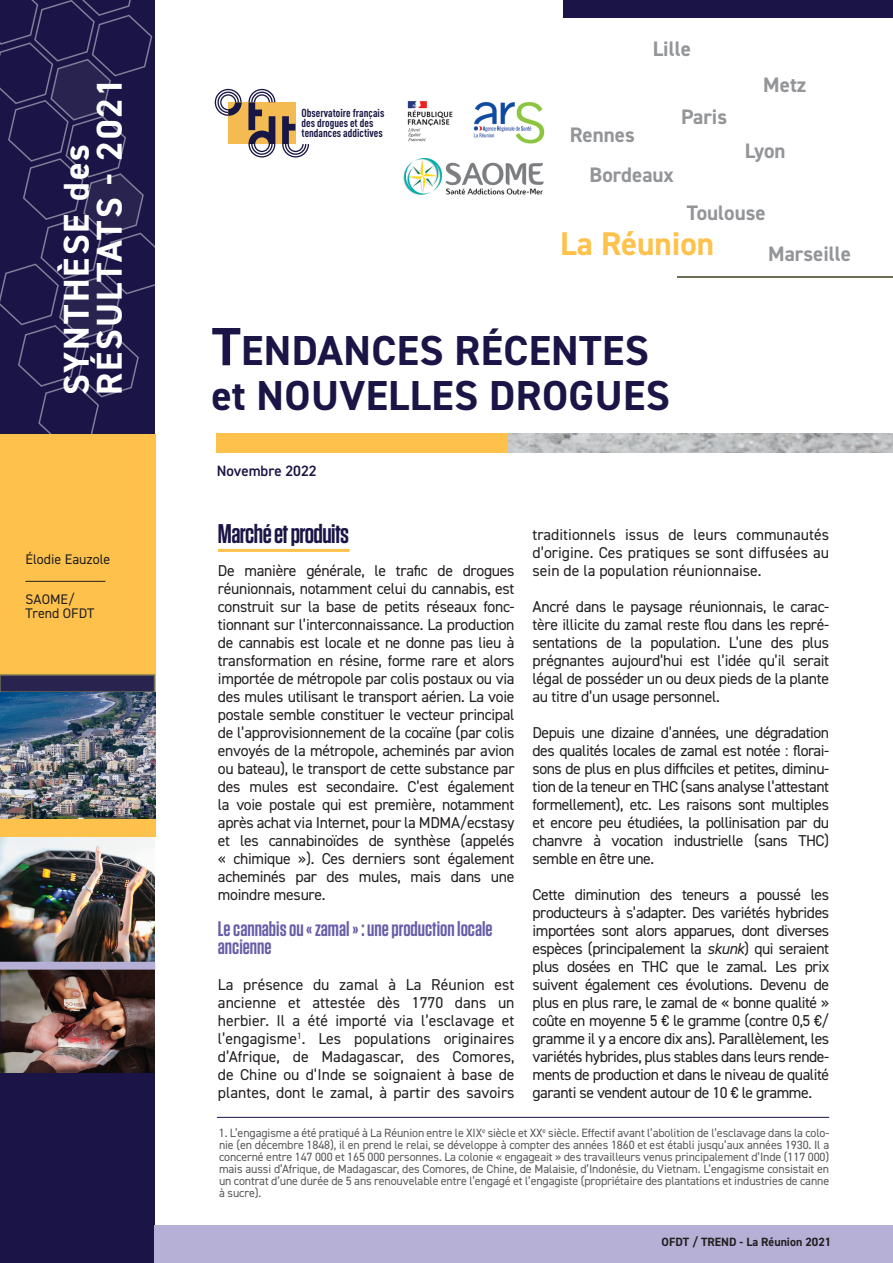
<style>
.page{position:relative;width:893px;height:1263px;background:#fff}
.page>*{position:absolute;margin:0;border:0;box-sizing:border-box;transform-origin:0 0}
.t1{font:700 42px/45px "DIN2014";letter-spacing:.01em;color:#1a1546}
.t2{font:700 36px/33px "DIN2014";letter-spacing:.06em;color:#fff}
.t3{font:700 33px "DIN2014";color:#fec24c}
.t4{font:600 27px "Tungsten";letter-spacing:-.02em;color:#1a1546}
.t5{font:700 21px "DIN2014";color:#939598}
.t6{font:600 21px/18px "Tungsten";color:#685ea9}
.t7{font:15.75px/18px "DIN2014";letter-spacing:-.02em;color:#231f20;text-align:justify}
.t8{font:600 15px "DIN2014";color:#1a1546}
.t9{font:13.95px/13.5px "DIN2014";color:#231f20}
.t10{font:12px/12px "DIN2014";letter-spacing:-.01em;color:#57585a;text-align:justify}
.t11{font:700 12px "DIN2014";color:#231f20}
.t12{font:700 condensed 11.4px/10.1px "DIN Pro";color:#171644}
.s1{font-size:54px}
.s2{font-style:italic}
</style>
<div class="page">
<div style="left:0;top:0;width:154px;height:1263px;background:#1a1546"></div>
<div style="left:154px;top:1226px;width:739px;height:37px;background:#b6b0d6"></div>
<div style="left:563px;top:0;width:330px;height:18px;background:#1a1546"></div>
<hr style="left:677px;top:276px;width:216px;height:2px;background:#706e55">
<img style="left:0;top:837px;width:154px;height:125px">
<img style="left:0;top:969px;width:154px;height:103px">
<div style="left:216px;top:433px;width:677px;height:20px;background:#fec24c"></div>
<img style="left:508px;top:433px;width:385px;height:20px">
<hr style="left:218px;top:549px;width:132px;height:3px;background:#fec24c">
<svg style="left:0;top:962px;width:155px;height:7px"></svg>
<div style="left:0;top:434px;width:155px;height:403px;background:#fec24c"></div>
<div style="left:0;top:675px;width:154px;height:17px;background:#29244f"></div>
<div style="left:0;top:674px;width:155px;height:19px;border:2px solid #706e55"></div>
<img style="left:0;top:692px;width:156px;height:127px">
<svg style="left:0;top:0;width:155px;height:434px"></svg>
<img style="left:403px;top:158px;width:141px;height:37px">
<hr style="left:26px;top:581px;width:79px;height:1px;background:#231f20">
<div style="left:228px;top:102px;width:68px;height:42px;background:#f3bb51"></div>
<svg style="left:282px;top:116px;width:27px;height:42px"></svg>
<svg style="left:248px;top:89px;width:27px;height:69px"></svg>
<svg style="left:215px;top:89px;width:27px;height:27px"></svg>
<hr style="left:217px;top:1117px;width:612px;height:1px;background:#1a1546">
<img style="left:407px;top:101px;width:138px;height:43px">
<h2 class="t2" style="left:59px;top:395px;width:319px;rotate:-90deg">SYNTHÈSE des<br>RÉSULTATS - 2021</h2>
<p class="t9" style="left:26px;top:553px;width:86px">Élodie Eauzole</p>
<p class="t9" style="left:26px;top:592px;width:70px">SAOME/<br>Trend OFDT</p>
<p class="t12" style="left:302px;top:107px;width:84px">Observatoire français des drogues et des tendances addictives</p>
<h3 class="t5" style="left:653px;top:35px;width:40px">Lille</h3>
<h3 class="t5" style="left:570px;top:121px;width:66px">Rennes</h3>
<h3 class="t5" style="left:681px;top:103px;width:48px">Paris</h3>
<h3 class="t5" style="left:590px;top:161px;width:86px">Bordeaux</h3>
<h3 class="t5" style="left:763px;top:71px;width:45px">Metz</h3>
<h3 class="t5" style="left:745px;top:137px;width:42px">Lyon</h3>
<h3 class="t5" style="left:687px;top:199px;width:80px">Toulouse</h3>
<h3 class="t3" style="left:560px;top:222px;width:156px">La Réunion</h3>
<h3 class="t5" style="left:768px;top:240px;width:84px">Marseille</h3>
<h1 class="t1" style="left:212px;top:328px;width:460px"><span class="s1">T</span>ENDANCES RÉCENTES et NOUVELLES DROGUES</h1>
<p class="t8" style="left:217px;top:461px;width:101px">Novembre 2022</p>
<h3 class="t4" style="left:218px;top:519px;width:133px">Marché et produits</h3>
<p class="t7" style="left:218px;top:561px;width:298px">De manière générale, le trafic de drogues réunionnais, notamment celui du cannabis, est construit sur la base de petits réseaux fonc&shy;tionnant sur l’interconnaissance. La production de cannabis est locale et ne donne pas lieu à transformation en résine, forme rare et alors importée de métropole par colis postaux ou via des mules utilisant le transport aérien. La voie postale semble constituer le vecteur principal de l’approvisionnement de la cocaïne (par colis envoyés de la métropole, acheminés par avion ou bateau), le transport de cette substance par des mules est secondaire. C’est également la voie postale qui est première, notamment après achat via Internet, pour la MDMA/ecstasy et les cannabinoïdes de synthèse (appelés « chimique »). Ces derniers sont également acheminés par des mules, mais dans une moindre mesure.</p>
<h3 class="t6" style="left:218px;top:920px;width:276px">Le cannabis ou « zamal » : une production locale ancienne</h3>
<p class="t7" style="left:218px;top:975px;width:298px">La présence du zamal à La Réunion est ancienne et attestée dès 1770 dans un herbier. Il a été importé via l’esclavage et l’engagisme<sup>1</sup>. Les populations originaires d’Afrique, de Madagascar, des Comores, de Chine ou d’Inde se soignaient à base de plantes, dont le zamal, à partir des savoirs</p>
<p class="t7" style="left:533px;top:525px;width:298px">traditionnels issus de leurs communautés d’origine. Ces pratiques se sont diffusées au sein de la population réunionnaise.</p>
<p class="t7" style="left:533px;top:597px;width:298px">Ancré dans le paysage réunionnais, le carac&shy;tère illicite du zamal reste flou dans les repré&shy;sentations de la population. L’une des plus prégnantes aujourd’hui est l’idée qu’il serait légal de posséder un ou deux pieds de la plante au titre d’un usage personnel.</p>
<p class="t7" style="left:533px;top:723px;width:298px">Depuis une dizaine d’années, une dégradation des qualités locales de zamal est notée : florai&shy;sons de plus en plus difficiles et petites, diminu&shy;tion de la teneur en THC (sans analyse l’attestant formellement), etc. Les raisons sont multiples et encore peu étudiées, la pollinisation par du chanvre à vocation industrielle (sans THC) semble en être une.</p>
<p class="t7" style="left:533px;top:885px;width:298px">Cette diminution des teneurs a poussé les producteurs à s’adapter. Des variétés hybrides importées sont alors apparues, dont diverses espèces (principalement la <span class="s2">skunk</span>) qui seraient plus dosées en THC que le zamal. Les prix suivent également ces évolutions. Devenu de plus en plus rare, le zamal de « bonne qualité » coûte en moyenne 5 € le gramme (contre 0,5 €/ gramme il y a encore dix ans). Parallèlement, les variétés hybrides, plus stables dans leurs rende&shy;ments de production et dans le niveau de qualité garanti se vendent autour de 10 € le gramme.</p>
<p class="t10" style="left:219px;top:1127px;width:612px">1. L’engagisme a été pratiqué à La Réunion entre le XIX<sup>e</sup> siècle et XX<sup>e</sup> siècle. Effectif avant l’abolition de l’esclavage dans la colo&shy;nie (en décembre 1848), il en prend le relai, se développe à compter des années 1860 et est établi jusqu’aux années 1930. Il a concerné entre 147 000 et 165 000 personnes. La colonie « engageait » des travailleurs venus principalement d’Inde (117 000) mais aussi d’Afrique, de Madagascar, des Comores, de Chine, de Malaisie, d’Indonésie, du Vietnam. L’engagisme consistait en un contrat d’une durée de 5 ans renouvelable entre l’engagé et l’engagiste (propriétaire des plantations et industries de canne à sucre).</p>
<p class="t11" style="left:662px;top:1233px;width:171px">OFDT / TREND - La Réunion 2021</p>
</div>
